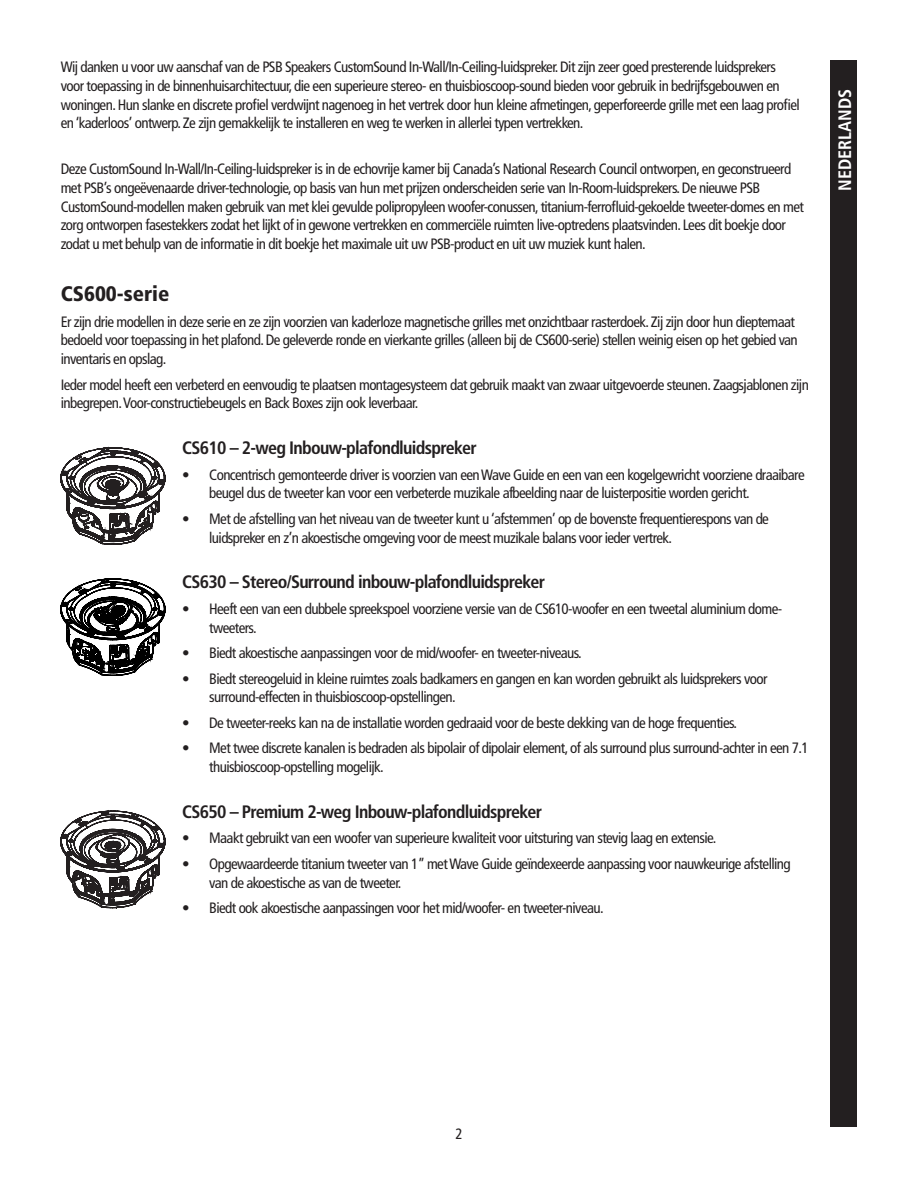
<style>
.page{position:relative;width:918px;height:1188px;background:#fff}
.page>*{position:absolute;margin:0;border:0;box-sizing:border-box;transform-origin:0 0}
.t1{font:900 condensed 21px "Frutiger";color:#231f20}
.t2{font:700 condensed 18px "Frutiger";letter-spacing:-.04em;color:#231f20}
.t3{font:700 condensed 18px "Frutiger";color:#fff}
.t4{font:condensed 15px/18.8px "Frutiger";letter-spacing:-.04em;color:#231f20}
</style>
<div class="page">
<div style="left:831px;top:61px;width:26px;height:1066px;background:#231f20"></div>
<svg style="left:60px;top:448px;width:105px;height:399px"></svg>
<svg style="left:61px;top:579px;width:104px;height:97px"></svg>
<svg style="left:61px;top:811px;width:104px;height:98px"></svg>
<p class="t4" style="left:61px;top:58px;width:741px">Wij danken u voor uw aanschaf van de PSB Speakers CustomSound In-Wall/In-Ceiling-luidspreker. Dit zijn zeer goed presterende luidsprekers voor toepassing in de binnenhuisarchitectuur, die een superieure stereo- en thuisbioscoop-sound bieden voor gebruik in bedrijfsgebouwen en woningen. Hun slanke en discrete profiel verdwijnt nagenoeg in het vertrek door hun kleine afmetingen, geperforeerde grille met een laag profiel en ‘kaderloos’ ontwerp. Ze zijn gemakkelijk te installeren en weg te werken in allerlei typen vertrekken.</p>
<p class="t4" style="left:61px;top:160px;width:745px">Deze CustomSound In-Wall/In-Ceiling-luidspreker is in de echovrije kamer bij Canada’s National Research Council ontworpen, en geconstrueerd met PSB’s ongeëvenaarde driver-technologie, op basis van hun met prijzen onderscheiden serie van In-Room-luidsprekers. De nieuwe PSB CustomSound-modellen maken gebruik van met klei gevulde polipropyleen woofer-conussen, titanium-ferrofluid-gekoelde tweeter-domes en met zorg ontworpen fasestekkers zodat het lijkt of in gewone vertrekken en commerciële ruimten live-optredens plaatsvinden. Lees dit boekje door zodat u met behulp van de informatie in dit boekje het maximale uit uw PSB-product en uit uw muziek kunt halen.</p>
<p class="t1" style="left:61px;top:281px;width:110px">CS600-serie</p>
<p class="t4" style="left:61px;top:312px;width:739px">Er zijn drie modellen in deze serie en ze zijn voorzien van kaderloze magnetische grilles met onzichtbaar rasterdoek. Zij zijn door hun dieptemaat bedoeld voor toepassing in het plafond. De geleverde ronde en vierkante grilles (alleen bij de CS600-serie) stellen weinig eisen op het gebied van inventaris en opslag.</p>
<p class="t4" style="left:61px;top:375px;width:750px">Ieder model heeft een verbeterd en eenvoudig te plaatsen montagesysteem dat gebruik maakt van zwaar uitgevoerde steunen. Zaagsjablonen zijn inbegrepen. Voor-constructiebeugels en Back Boxes zijn ook leverbaar.</p>
<p class="t2" style="left:182px;top:437px;width:296px">CS610 – 2-weg Inbouw-plafondluidspreker</p>
<p class="t4" style="left:209px;top:465px;width:597px;text-indent:-27px">• Concentrisch gemonteerde driver is voorzien van een Wave Guide en een van een kogelgewricht voorziene draaibare beugel dus de tweeter kan voor een verbeterde muzikale afbeelding naar de luisterpositie worden gericht.</p>
<p class="t4" style="left:209px;top:509px;width:561px;text-indent:-27px">• Met de afstelling van het niveau van de tweeter kunt u ‘afstemmen’ op de bovenste frequentierespons van de luidspreker en z’n akoestische omgeving voor de meest muzikale balans voor ieder vertrek.</p>
<p class="t2" style="left:182px;top:572px;width:364px">CS630 – Stereo/Surround inbouw-plafondluidspreker</p>
<p class="t4" style="left:209px;top:599px;width:575px;text-indent:-27px">• Heeft een van een dubbele spreekspoel voorziene versie van de CS610-woofer en een tweetal aluminium dome&shy;tweeters.</p>
<p class="t4" style="left:182px;top:644px;width:401px">• Biedt akoestische aanpassingen voor de mid/woofer- en tweeter-niveaus.</p>
<p class="t4" style="left:209px;top:669px;width:560px;text-indent:-27px">• Biedt stereogeluid in kleine ruimtes zoals badkamers en gangen en kan worden gebruikt als luidsprekers voor surround-effecten in thuisbioscoop-opstellingen.</p>
<p class="t4" style="left:182px;top:713px;width:556px">• De tweeter-reeks kan na de installatie worden gedraaid voor de beste dekking van de hoge frequenties.</p>
<p class="t4" style="left:209px;top:739px;width:601px;text-indent:-27px">• Met twee discrete kanalen is bedraden als bipolair of dipolair element, of als surround plus surround-achter in een 7.1 thuisbioscoop-opstelling mogelijk.</p>
<p class="t2" style="left:182px;top:801px;width:361px">CS650 – Premium 2-weg Inbouw-plafondluidspreker</p>
<p class="t4" style="left:182px;top:829px;width:536px">• Maakt gebruikt van een woofer van superieure kwaliteit voor uitsturing van stevig laag en extensie.</p>
<p class="t4" style="left:209px;top:854px;width:583px;text-indent:-27px">• Opgewaardeerde titanium tweeter van 1” met Wave Guide geïndexeerde aanpassing voor nauwkeurige afstelling van de akoestische as van de tweeter.</p>
<p class="t4" style="left:182px;top:899px;width:423px">• Biedt ook akoestische aanpassingen voor het mid/woofer- en tweeter-niveau.</p>
<p class="t3" style="left:834px;top:191px;width:104px;rotate:-90deg">NEDERLANDS</p>
<p class="t4" style="left:455px;top:1124px;width:9px">2</p>
</div>
